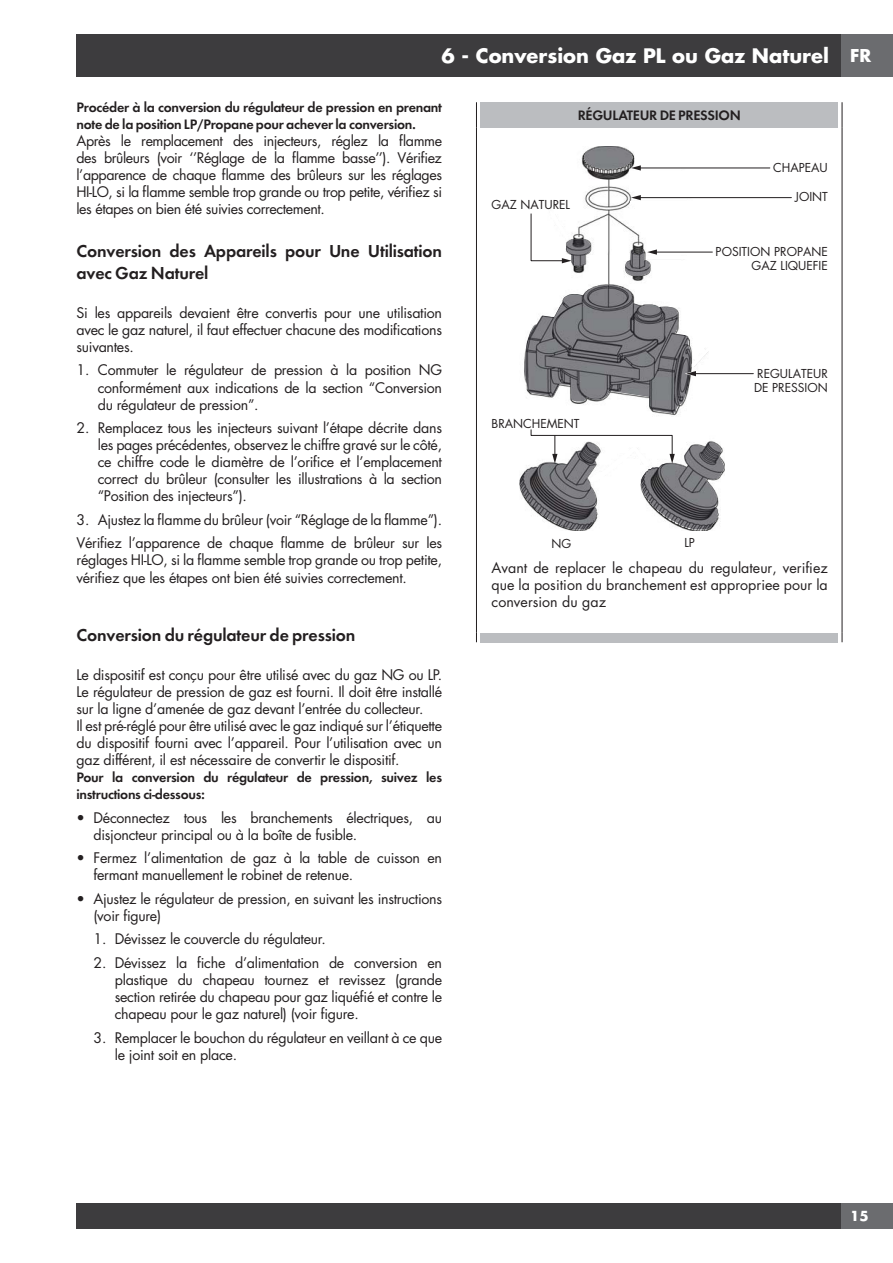
<style>
.page{position:relative;width:893px;height:1263px;background:#fff}
.page>*{position:absolute;margin:0;border:0;box-sizing:border-box;transform-origin:0 0}
.t1{font:700 19.5px "Futura";color:#fff}
.t2{font:18px/21.6px "Futura Dem Bld";letter-spacing:-.01em;color:#231f20}
.t3{font:700 17.25px "Futura";color:#fff}
.t4{font:14.25px/17.1px "Futura";letter-spacing:-.02em;color:#231f20}
.t5{font:14.25px/17.1px "Futura Dem Bld";letter-spacing:-.02em;color:#231f20}
.t6{font:700 13.5px "Futura";color:#fff}
.t7{font:12px/14.4px "Futura";color:#231f20}
</style>
<div class="page">
<div style="left:77px;top:34px;width:765px;height:43px;background:#3d3c3e"></div>
<div style="left:842px;top:34px;width:51px;height:43px;background:#6b6c6f"></div>
<div style="left:77px;top:1203px;width:765px;height:26px;background:#3d3c3e"></div>
<div style="left:842px;top:1203px;width:51px;height:26px;background:#6b6c6f"></div>
<svg style="left:476px;top:102px;width:1px;height:26px"></svg>
<svg style="left:842px;top:102px;width:1px;height:26px"></svg>
<hr style="left:476px;top:128px;width:1px;height:505px;background:#231f20">
<hr style="left:842px;top:128px;width:1px;height:505px;background:#231f20">
<div style="left:481px;top:102px;width:357px;height:26px;background:#bbbdc0"></div>
<img style="left:573px;top:146px;width:135px;height:270px">
<img style="left:584px;top:146px;width:48px;height:23px;border-radius:50%">
<hr style="left:646px;top:257px;width:50px;height:2px;background:#fff">
<hr style="left:630px;top:201px;width:66px;height:3px;background:#fff">
<hr style="left:629px;top:172px;width:67px;height:2px;background:#fff">
<img style="left:519px;top:462px;width:206px;height:69px">
<hr style="left:639px;top:168px;width:131px;height:1px;background:#231f20">
<svg style="left:631px;top:165px;width:10px;height:6px"></svg>
<hr style="left:639px;top:197px;width:152px;height:1px;background:#231f20">
<svg style="left:631px;top:195px;width:10px;height:5px"></svg>
<hr style="left:655px;top:252px;width:57px;height:1px;background:#231f20">
<svg style="left:625px;top:249px;width:32px;height:27px"></svg>
<svg style="left:530px;top:211px;width:60px;height:56px"></svg>
<hr style="left:694px;top:373px;width:59px;height:1px;background:#231f20">
<svg style="left:524px;top:285px;width:196px;height:128px"></svg>
<svg style="left:520px;top:429px;width:204px;height:100px"></svg>
<div style="left:481px;top:633px;width:357px;height:9px;background:#bbbdc0"></div>
<h1 class="t1" style="left:441px;top:47px;width:389px">6 - Conversion Gaz PL ou Gaz Naturel</h1>
<p class="t5" style="left:77px;top:99px;width:367px">Procéder à la conversion du régulateur de pression en prenant note de la position LP/Propane pour achever la conversion.</p>
<p class="t4" style="left:77px;top:133px;width:367px;text-align:justify">Après le remplacement des injecteurs, réglez la flamme des brûleurs (voir ‘’Réglage de la flamme basse’’). Vérifiez l’apparence de chaque flamme des brûleurs sur les réglages HI-LO, si la flamme semble trop grande ou trop petite, vérifiez si les étapes on bien été suivies correctement.</p>
<p class="t2" style="left:77px;top:242px;width:367px">Conversion des Appareils pour Une Utilisation avec Gaz Naturel</p>
<p class="t4" style="left:77px;top:305px;width:367px;text-align:justify">Si les appareils devaient être convertis pour une utilisation avec le gaz naturel, il faut effectuer chacune des modifications suivantes.</p>
<p class="t4" style="left:98px;top:363px;width:346px;text-align:justify;text-indent:-21px">1. Commuter le régulateur de pression à la position NG conformément aux indications de la section “Conversion du régulateur de pression”.</p>
<p class="t4" style="left:98px;top:420px;width:346px;text-align:justify;text-indent:-21px">2. Remplacez tous les injecteurs suivant l’étape décrite dans les pages précédentes, observez le chiffre gravé sur le côté, ce chiffre code le diamètre de l’orifice et l’emplacement correct du brûleur (consulter les illustrations à la section “Position des injecteurs”).</p>
<p class="t4" style="left:77px;top:509px;width:367px;line-height:23.5px">3. Ajustez la flamme du brûleur (voir “Réglage de la flamme”).<br>Vérifiez l’apparence de chaque flamme de brûleur sur les</p>
<p class="t4" style="left:77px;top:553px;width:367px">réglages HI-LO, si la flamme semble trop grande ou trop petite, vérifiez que les étapes ont bien été suivies correctement.</p>
<p class="t5" style="left:578px;top:107px;width:165px">RÉGULATEUR DE PRESSION</p>
<p class="t7" style="left:773px;top:161px;width:56px">CHAPEAU</p>
<p class="t7" style="left:795px;top:191px;width:34px">JOINT</p>
<p class="t7" style="left:491px;top:199px;width:80px">GAZ NATUREL</p>
<p class="t7" style="left:716px;top:245px;width:114px;text-align:right">POSITION PROPANE<br>GAZ LIQUEFIE</p>
<p class="t7" style="left:754px;top:367px;width:75px">REGULATEUR<br>DE PRESSION</p>
<p class="t7" style="left:491px;top:418px;width:90px">BRANCHEMENT</p>
<p class="t7" style="left:551px;top:537px;width:21px">NG</p>
<p class="t7" style="left:684px;top:537px;width:12px">LP</p>
<p class="t4" style="left:491px;top:561px;width:338px;text-align:justify">Avant de replacer le chapeau du regulateur, verifiez que la position du branchement est appropriee pour la conversion du gaz</p>
<p class="t2" style="left:77px;top:625px;width:280px">Conversion du régulateur de pression</p>
<p class="t4" style="left:77px;top:667px;width:367px">Le dispositif est conçu pour être utilisé avec du gaz NG ou LP.<br>Le régulateur de pression de gaz est fourni. Il doit être installé sur la ligne d’amenée de gaz devant l’entrée du collecteur.<br>Il est pré-réglé pour être utilisé avec le gaz indiqué sur l’étiquette du dispositif fourni avec l’appareil. Pour l’utilisation avec un gaz différent, il est nécessaire de convertir le dispositif.</p>
<p class="t5" style="left:77px;top:770px;width:367px">Pour la conversion du régulateur de pression, suivez les instructions ci-dessous:</p>
<p class="t4" style="left:94px;top:810px;width:350px;text-indent:-17px">• Déconnectez tous les branchements électriques, au disjoncteur principal ou à la boîte de fusible.</p>
<p class="t4" style="left:94px;top:851px;width:350px;text-indent:-17px">• Fermez l’alimentation de gaz à la table de cuisson en fermant manuellement le robinet de retenue.</p>
<p class="t4" style="left:94px;top:891px;width:350px;text-indent:-17px">• Ajustez le régulateur de pression, en suivant les instructions (voir figure)</p>
<p class="t4" style="left:94px;top:932px;width:234px">1. Dévissez le couvercle du régulateur.</p>
<p class="t4" style="left:115px;top:955px;width:329px;text-align:justify;text-indent:-21px">2. Dévissez la fiche d’alimentation de conversion en plastique du chapeau tournez et revissez (grande section retirée du chapeau pour gaz liquéfié et contre le chapeau pour le gaz naturel) (voir figure.</p>
<p class="t4" style="left:115px;top:1030px;width:329px;text-indent:-21px">3. Remplacer le bouchon du régulateur en veillant à ce que le joint soit en place.</p>
<p class="t3" style="left:850px;top:48px;width:23px">FR</p>
<p class="t6" style="left:850px;top:1210px;width:20px">15</p>
</div>
